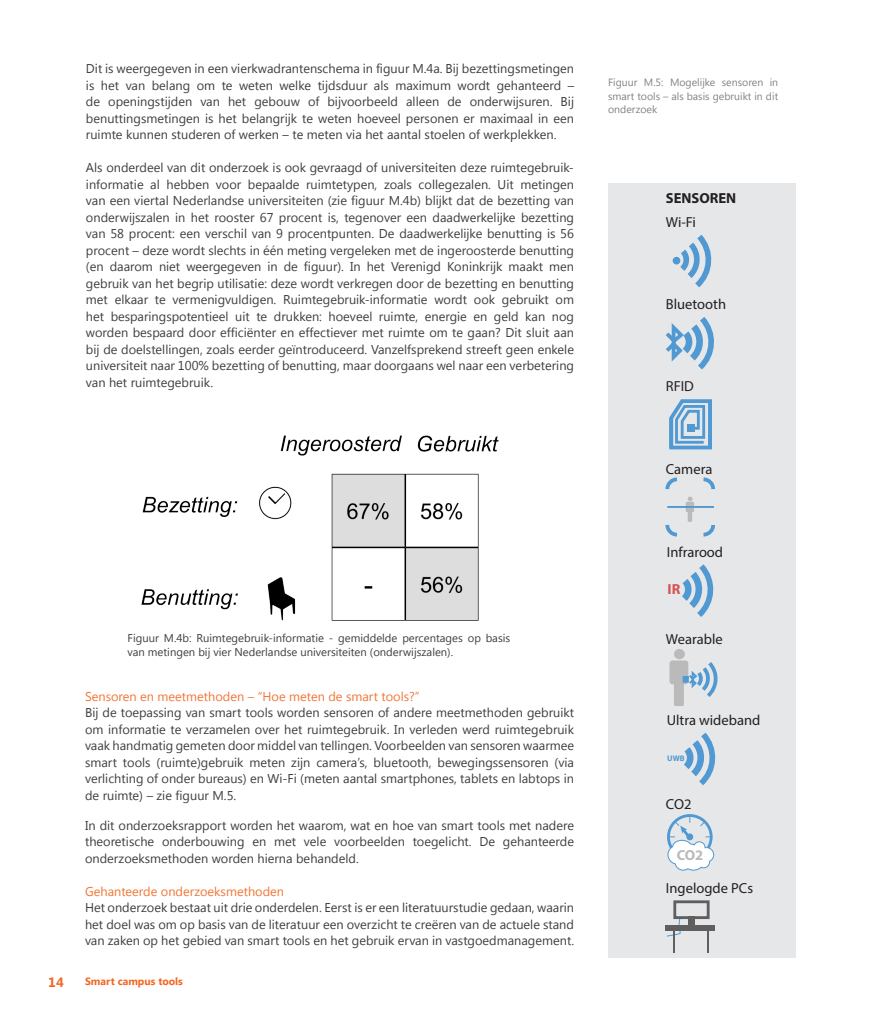
<style>
.page{position:relative;width:893px;height:1021px;background:#fff}
.page>*{position:absolute;margin:0;border:0;box-sizing:border-box;transform-origin:0 0}
.t1{font:14.55px "Myriad Pro";color:#231f20}
.t2{font:700 14.55px "Myriad Pro";color:#231f20}
.t3{font:700 14.55px "Myriad Pro";color:#bababa}
.t4{font:700 14.55px "Myriad Pro";color:#d35354}
.t5{font:700 13.5px "Khmer UI";color:#f36624}
.t6{font:12.75px/16.5px "Khmer UI";color:#3e3e3f;text-align:justify}
.t7{font:12.75px "Khmer UI";color:#f37535}
.t8{font:11.25px/13.5px "Khmer UI";color:#3e3e3f}
.t9{font:10.5px/13.5px "Khmer UI";color:#808285;text-align:justify}
.t10{font:700 10.5px "Khmer UI";color:#f36624}
.t11{font:700 8.1px "Myriad Pro";color:#5199d2}
</style>
<div class="page">
<img style="left:141px;top:435px;width:358px;height:186px">
<div style="left:608px;top:183px;width:187px;height:774px;background:#e6e7e9"></div>
<div style="left:669px;top:660px;width:19px;height:24px;background:#bababa;border-radius:3px"></div>
<div style="left:674px;top:679px;width:10px;height:27px;background:#bababa;border-radius:2px"></div>
<div style="left:674px;top:649px;width:11px;height:10px;background:#bababa;border-radius:50%"></div>
<svg style="left:683px;top:660px;width:35px;height:37px"></svg>
<svg style="left:667px;top:815px;width:48px;height:56px"></svg>
<svg style="left:667px;top:919px;width:14px;height:18px"></svg>
<hr style="left:707px;top:927px;width:2px;height:25px;background:#5e5f5e">
<div style="left:666px;top:925px;width:49px;height:6px;background:#5e5f5e"></div>
<hr style="left:673px;top:927px;width:2px;height:25px;background:#5e5f5e">
<div style="left:673px;top:900px;width:37px;height:19px;border:3px solid #5e5f5e"></div>
<div style="left:688px;top:916px;width:7px;height:10px;background:#5e5f5e"></div>
<div style="left:673px;top:257px;width:7px;height:7px;background:#5199d2;border-radius:50%"></div>
<svg style="left:674px;top:235px;width:38px;height:53px"></svg>
<svg style="left:682px;top:564px;width:32px;height:53px"></svg>
<svg style="left:669px;top:399px;width:43px;height:51px"></svg>
<div style="left:687px;top:424px;width:8px;height:7px;background:#5199d2"></div>
<svg style="left:684px;top:732px;width:32px;height:53px"></svg>
<div style="left:686px;top:501px;width:8px;height:11px;background:#bababa"></div>
<hr style="left:688px;top:510px;width:4px;height:12px;background:#bababa">
<svg style="left:688px;top:496px;width:5px;height:5px"></svg>
<svg style="left:665px;top:477px;width:12px;height:13px"></svg>
<svg style="left:665px;top:524px;width:12px;height:13px"></svg>
<svg style="left:703px;top:524px;width:13px;height:13px"></svg>
<svg style="left:703px;top:477px;width:13px;height:13px"></svg>
<hr style="left:667px;top:506px;width:47px;height:2px;background:#5199d2">
<svg style="left:665px;top:317px;width:49px;height:53px"></svg>
<p class="t6" style="left:86px;top:60px;width:490px">Dit is weergegeven in een vierkwadrantenschema in figuur M.4a. Bij bezettingsmetingen is het van belang om te weten welke tijdsduur als maximum wordt gehanteerd – de openingstijden van het gebouw of bijvoorbeeld alleen de onderwijsuren. Bij benuttingsmetingen is het belangrijk te weten hoeveel personen er maximaal in een ruimte kunnen studeren of werken – te meten via het aantal stoelen of werkplekken.</p>
<p class="t6" style="left:86px;top:159px;width:490px">Als onderdeel van dit onderzoek is ook gevraagd of universiteiten deze ruimtegebruik&shy;informatie al hebben voor bepaalde ruimtetypen, zoals collegezalen. Uit metingen van een viertal Nederlandse universiteiten (zie figuur M.4b) blijkt dat de bezetting van onderwijszalen in het rooster 67 procent is, tegenover een daadwerkelijke bezetting van 58 procent: een verschil van 9 procentpunten. De daadwerkelijke benutting is 56 procent – deze wordt slechts in één meting vergeleken met de ingeroosterde benutting (en daarom niet weergegeven in de figuur). In het Verenigd Koninkrijk maakt men gebruik van het begrip utilisatie: deze wordt verkregen door de bezetting en benutting met elkaar te vermenigvuldigen. Ruimtegebruik-informatie wordt ook gebruikt om het besparingspotentieel uit te drukken: hoeveel ruimte, energie en geld kan nog worden bespaard door efficiënter en effectiever met ruimte om te gaan? Dit sluit aan bij de doelstellingen, zoals eerder geïntroduceerd. Vanzelfsprekend streeft geen enkele universiteit naar 100% bezetting of benutting, maar doorgaans wel naar een verbetering van het ruimtegebruik.</p>
<p class="t8" style="left:128px;top:631px;width:384px">Figuur M.4b: Ruimtegebruik-informatie - gemiddelde percentages op basis van metingen bij vier Nederlandse universiteiten (onderwijszalen).</p>
<p class="t7" style="left:85px;top:688px;width:336px">Sensoren en meetmethoden – “Hoe meten de smart tools?”</p>
<p class="t6" style="left:85px;top:704px;width:490px">Bij de toepassing van smart tools worden sensoren of andere meetmethoden gebruikt om informatie te verzamelen over het ruimtegebruik. In verleden werd ruimtegebruik vaak handmatig gemeten door middel van tellingen. Voorbeelden van sensoren waarmee smart tools (ruimte)gebruik meten zijn camera’s, bluetooth, bewegingssensoren (via verlichting of onder bureaus) en Wi-Fi (meten aantal smartphones, tablets en labtops in de ruimte) – zie figuur M.5.</p>
<p class="t6" style="left:85px;top:817px;width:490px">In dit onderzoeksrapport worden het waarom, wat en hoe van smart tools met nadere theoretische onderbouwing en met vele voorbeelden toegelicht. De gehanteerde onderzoeksmethoden worden hierna behandeld.</p>
<p class="t7" style="left:85px;top:883px;width:201px">Gehanteerde onderzoeksmethoden</p>
<p class="t6" style="left:85px;top:899px;width:491px">Het onderzoek bestaat uit drie onderdelen. Eerst is er een literatuurstudie gedaan, waarin het doel was om op basis van de literatuur een overzicht te creëren van de actuele stand van zaken op het gebied van smart tools en het gebruik ervan in vastgoedmanagement.</p>
<p class="t5" style="left:48px;top:974px;width:17px">14</p>
<p class="t10" style="left:85px;top:975px;width:99px">Smart campus tools</p>
<p class="t9" style="left:608px;top:76px;width:172px">Figuur M.5: Mogelijke sensoren in smart tools – als basis gebruikt in dit onderzoek</p>
<p class="t2" style="left:666px;top:189px;width:72px">SENSOREN</p>
<p class="t1" style="left:666px;top:213px;width:32px">Wi-Fi</p>
<p class="t1" style="left:666px;top:295px;width:62px">Bluetooth</p>
<p class="t1" style="left:666px;top:377px;width:30px">RFID</p>
<p class="t1" style="left:666px;top:460px;width:48px">Camera</p>
<p class="t1" style="left:667px;top:543px;width:58px">Infrarood</p>
<p class="t4" style="left:668px;top:580px;width:14px">IR</p>
<p class="t1" style="left:666px;top:629px;width:58px">Wearable</p>
<p class="t1" style="left:667px;top:711px;width:95px">Ultra wideband</p>
<p class="t11" style="left:667px;top:753px;width:19px">UWB</p>
<p class="t1" style="left:666px;top:795px;width:27px">CO2</p>
<p class="t3" style="left:677px;top:845px;width:28px">CO2</p>
<p class="t1" style="left:666px;top:878px;width:89px">Ingelogde PCs</p>
</div>
